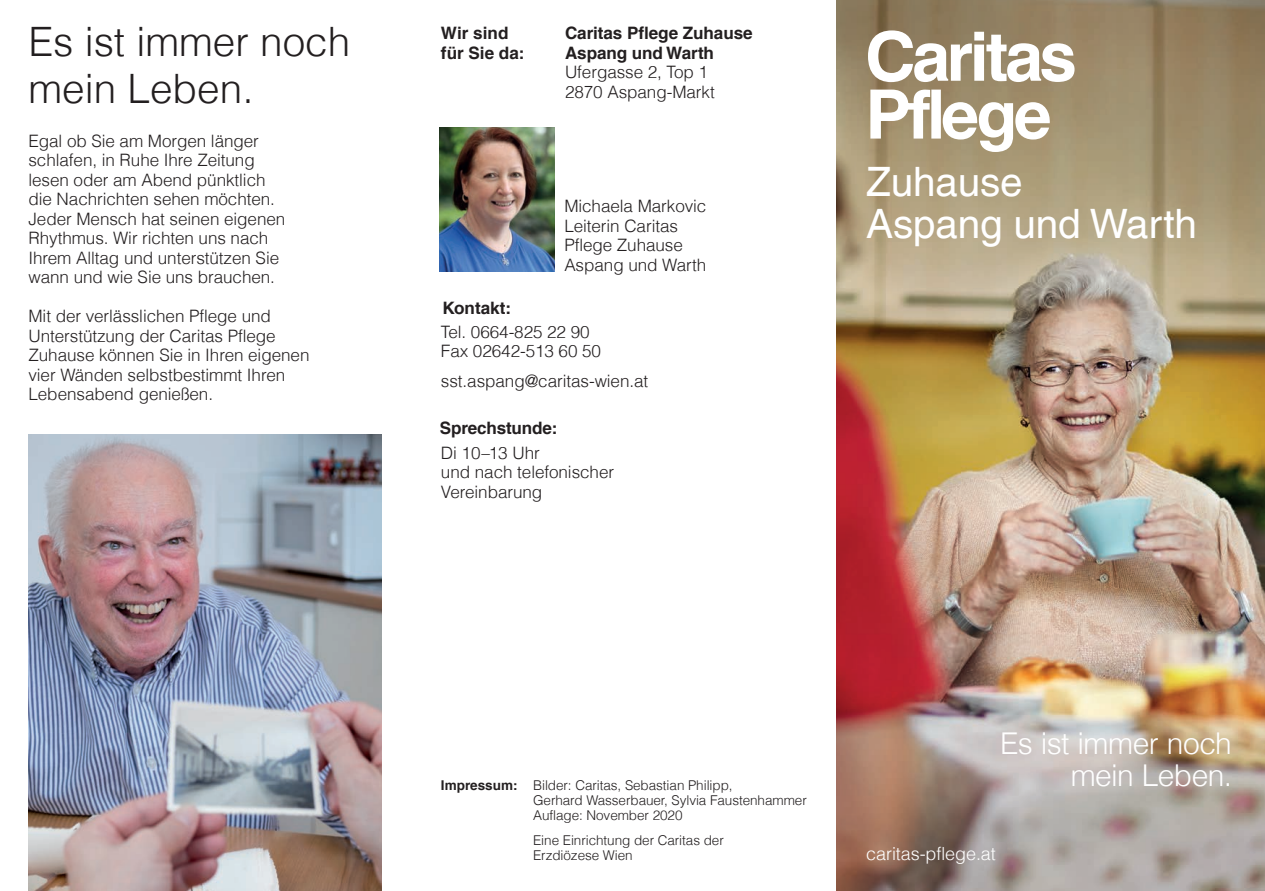
<style>
.page{position:relative;width:1265px;height:891px;background:#fff}
.page>*{position:absolute;margin:0;border:0;box-sizing:border-box;transform-origin:0 0}
.t1{font:300 40.5px/46.5px "Helvetica LT Com";color:#231f20}
.t2{font:40.5px/42px "Helvetica LT Com";letter-spacing:-.005em;color:#fff}
.t3{font:300 30px/31.5px "Helvetica LT Com";letter-spacing:-.02em;color:#fff;text-align:right}
.t4{font:300 18px "Helvetica LT Com";letter-spacing:-.005em;color:#fff}
.t5{font:300 17.1px/19.5px "Helvetica LT Com";letter-spacing:-.005em;color:#231f20}
.t6{font:700 17.1px/19.5px "Helvetica LT Com";letter-spacing:-.005em;color:#231f20}
.t7{font:300 13.5px/15px "Helvetica LT Com";letter-spacing:-.005em;color:#231f20}
.t8{font:700 13.5px "Helvetica LT Com";color:#231f20}
</style>
<div class="page">
<img style="left:836px;top:0;width:429px;height:890px">
<svg style="left:868px;top:30px;width:206px;height:52px"></svg>
<svg style="left:870px;top:90px;width:180px;height:62px"></svg>
<img style="left:440px;top:127px;width:115px;height:145px">
<img style="left:28px;top:435px;width:353px;height:455px">
<h1 class="t1" style="left:28px;top:18px;width:323px">Es ist immer noch mein Leben.</h1>
<p class="t5" style="left:28px;top:130px;width:258px">Egal ob Sie am Morgen länger schlafen, in Ruhe Ihre Zeitung lesen oder am Abend pünktlich die Nachrichten sehen möchten.<br>Jeder Mensch hat seinen eigenen<br>Rhythmus. Wir richten uns nach<br>Ihrem Alltag und unterstützen Sie wann und wie Sie uns brauchen.</p>
<p class="t5" style="left:28px;top:306px;width:282px">Mit der verlässlichen Pflege und<br>Unterstützung der Caritas Pflege<br>Zuhause können Sie in Ihren eigenen vier Wänden selbstbestimmt Ihren<br>Lebensabend genießen.</p>
<p class="t6" style="left:441px;top:23px;width:85px">Wir sind für Sie da:</p>
<p class="t6" style="left:565px;top:23px;width:189px">Caritas Pflege Zuhause<br>Aspang und Warth</p>
<p class="t5" style="left:565px;top:62px;width:151px">Ufergasse 2, Top 1<br>2870 Aspang-Markt</p>
<p class="t5" style="left:564px;top:196px;width:144px">Michaela Markovic<br>Leiterin Caritas<br>Pflege Zuhause<br>Aspang und Warth</p>
<p class="t6" style="left:442px;top:298px;width:70px">Kontakt:</p>
<p class="t5" style="left:441px;top:321px;width:162px">Tel. 0664-825 22 90<br>Fax 02642-513 60 50</p>
<p class="t5" style="left:441px;top:371px;width:209px">sst.aspang@caritas-wien.at</p>
<p class="t6" style="left:440px;top:418px;width:119px">Sprechstunde:</p>
<p class="t5" style="left:441px;top:443px;width:175px">Di 10–13 Uhr<br>und nach telefonischer<br>Vereinbarung</p>
<h1 class="t2" style="left:866px;top:161px;width:332px">Zuhause<br>Aspang und Warth</h1>
<p class="t8" style="left:441px;top:776px;width:78px">Impressum:</p>
<p class="t7" style="left:533px;top:777px;width:275px">Bilder: Caritas, Sebastian Philipp,<br>Gerhard Wasserbauer, Sylvia Faustenhammer<br>Auflage: November 2020</p>
<p class="t7" style="left:533px;top:832px;width:192px">Eine Einrichtung der Caritas der<br>Erzdiözese Wien</p>
<h2 class="t3" style="left:1000px;top:727px;width:233px">Es ist immer noch mein Leben.</h2>
<p class="t4" style="left:866px;top:841px;width:131px">caritas-pflege.at</p>
</div>
